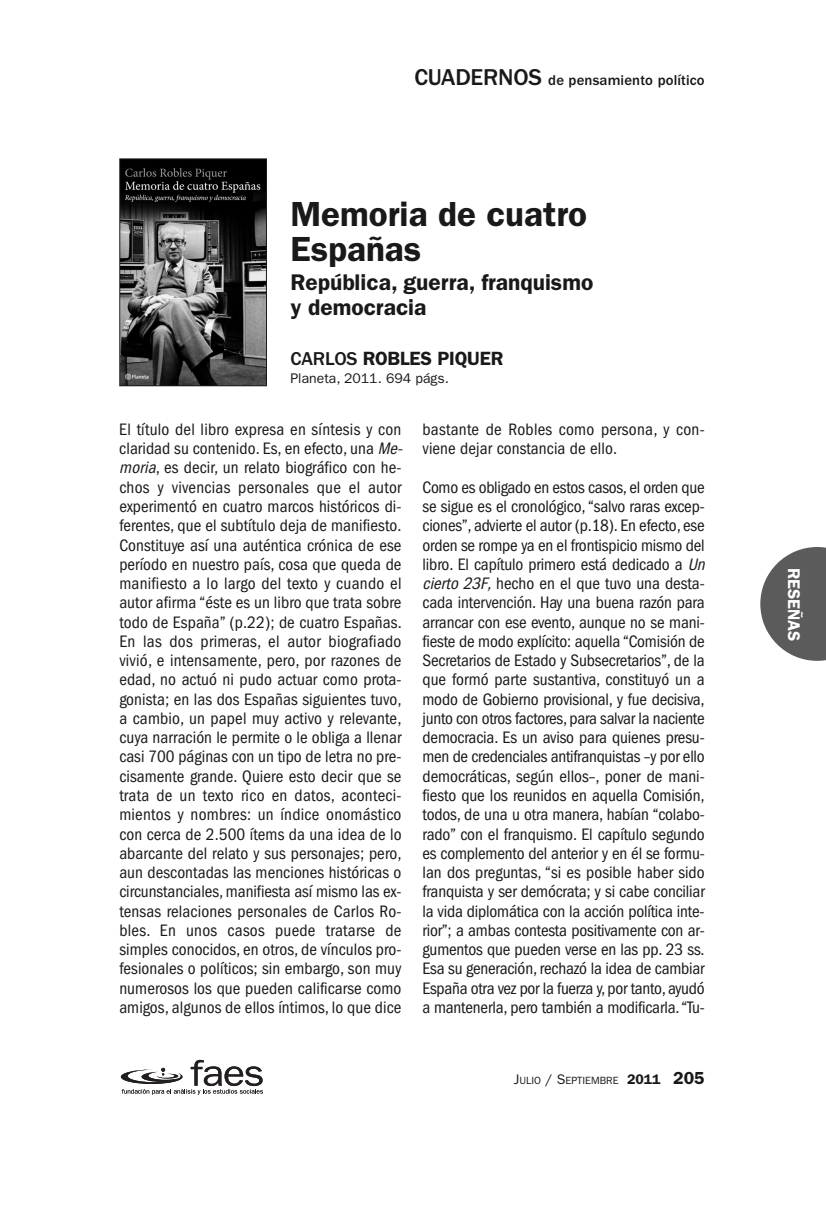
<style>
.page{position:relative;width:826px;height:1206px;background:#fff}
.page>*{position:absolute;margin:0;border:0;box-sizing:border-box;transform-origin:0 0}
.t1{font:600 35px/35px "Franklin Gothic";color:#191919}
.t2{font:600 22.75px/24.5px "Franklin Gothic";color:#191919}
.t3{font:600 19.25px "Franklin Gothic";letter-spacing:-.01em;color:#191919}
.t4{font:condensed 17.15px/19.2px "Franklin Gothic";color:#191919}
.t5{font:600 16.97px "Franklin Gothic";color:#fff}
.t6{font:500 14.7px "Franklin Gothic";letter-spacing:.01em;color:#191919}
.t7{font:14px "Franklin Gothic";color:#191919}
.t8{font:10.5px "Franklin Gothic";color:#191919}
.s1{font-size:23.62px}
.s2{font-weight:500}
.s3{font-style:italic}
.s4{font-size:14px}
.s5{font-weight:600;font-size:14px}
.s6{font-weight:600;font-size:17.5px}
</style>
<div class="page">
<img style="left:121px;top:160px;width:144px;height:224px">
<div style="left:119px;top:158px;width:148px;height:228px;border:1px solid #191919"></div>
<svg style="left:121px;top:1059px;width:142px;height:35px"></svg>
<svg style="left:760px;top:547px;width:66px;height:113px"></svg>
<p class="t6" style="left:414px;top:75px;width:292px"><span class="s1">CUADERNOS</span> de pensamiento político</p>
<h1 class="t1" style="left:290px;top:199px;width:298px">Memoria de cuatro<br>Españas</h1>
<h2 class="t2" style="left:290px;top:272px;width:304px">República, guerra, franquismo y democracia</h2>
<p class="t3" style="left:290px;top:352px;width:214px"><span class="s2">CARLOS</span> ROBLES PIQUER</p>
<p class="t7" style="left:290px;top:373px;width:160px">Planeta, 2011. 694 págs.</p>
<p class="t4" style="left:119px;top:421px;width:287px">El título del libro expresa en síntesis y con claridad su contenido. Es, en efecto, una <span class="s3">Me&shy;moria</span>, es decir, un relato biográfico con he&shy;chos y vivencias personales que el autor experimentó en cuatro marcos históricos di&shy;ferentes, que el subtítulo deja de manifiesto.<br>Constituye así una auténtica crónica de ese período en nuestro país, cosa que queda de manifiesto a lo largo del texto y cuando el autor afirma “éste es un libro que trata sobre todo de España” (p.22); de cuatro Españas.<br>En las dos primeras, el autor biografiado vivió, e intensamente, pero, por razones de edad, no actuó ni pudo actuar como prota&shy;gonista; en las dos Españas siguientes tuvo, a cambio, un papel muy activo y relevante, cuya narración le permite o le obliga a llenar casi 700 páginas con un tipo de letra no pre&shy;cisamente grande. Quiere esto decir que se trata de un texto rico en datos, aconteci&shy;mientos y nombres: un índice onomástico con cerca de 2.500 ítems da una idea de lo abarcante del relato y sus personajes; pero, aun descontadas las menciones históricas o circunstanciales, manifiesta así mismo las ex&shy;tensas relaciones personales de Carlos Ro&shy;bles. En unos casos puede tratarse de simples conocidos, en otros, de vínculos pro&shy;fesionales o políticos; sin embargo, son muy numerosos los que pueden calificarse como amigos, algunos de ellos íntimos, lo que dice</p>
<p class="t4" style="left:423px;top:421px;width:284px">bastante de Robles como persona, y con&shy;viene dejar constancia de ello.</p>
<p class="t4" style="left:423px;top:478px;width:287px">Como es obligado en estos casos, el orden que se sigue es el cronológico, “salvo raras excep&shy;ciones”, advierte el autor (p.18). En efecto, ese orden se rompe ya en el frontispicio mismo del libro. El capítulo primero está dedicado a <span class="s3">Un cierto 23F,</span> hecho en el que tuvo una desta&shy;cada intervención. Hay una buena razón para arrancar con ese evento, aunque no se mani&shy;fieste de modo explícito: aquella “Comisión de Secretarios de Estado y Subsecretarios”, de la que formó parte sustantiva, constituyó un a modo de Gobierno provisional, y fue decisiva, junto con otros factores, para salvar la naciente democracia. Es un aviso para quienes presu&shy;men de credenciales antifranquistas –y por ello democráticas, según ellos–, poner de mani&shy;fiesto que los reunidos en aquella Comisión, todos, de una u otra manera, habían “colabo&shy;rado” con el franquismo. El capítulo segundo es complemento del anterior y en él se formu&shy;lan dos preguntas, “si es posible haber sido franquista y ser demócrata; y si cabe conciliar la vida diplomática con la acción política inte&shy;rior”; a ambas contesta positivamente con ar&shy;gumentos que pueden verse en las pp. 23 ss.<br>Esa su generación, rechazó la idea de cambiar España otra vez por la fuerza y, por tanto, ayudó a mantenerla, pero también a modificarla. “Tu-</p>
<p class="t8" style="left:514px;top:1076px;width:192px"><span class="s4">J</span>ULIO <span class="s4">/ S</span>EPTIEMBRE <span class="s5">2011</span> <span class="s6">205</span></p>
<p class="t5" style="left:800px;top:567px;width:75px;rotate:90deg">RESEÑAS</p>
</div>
